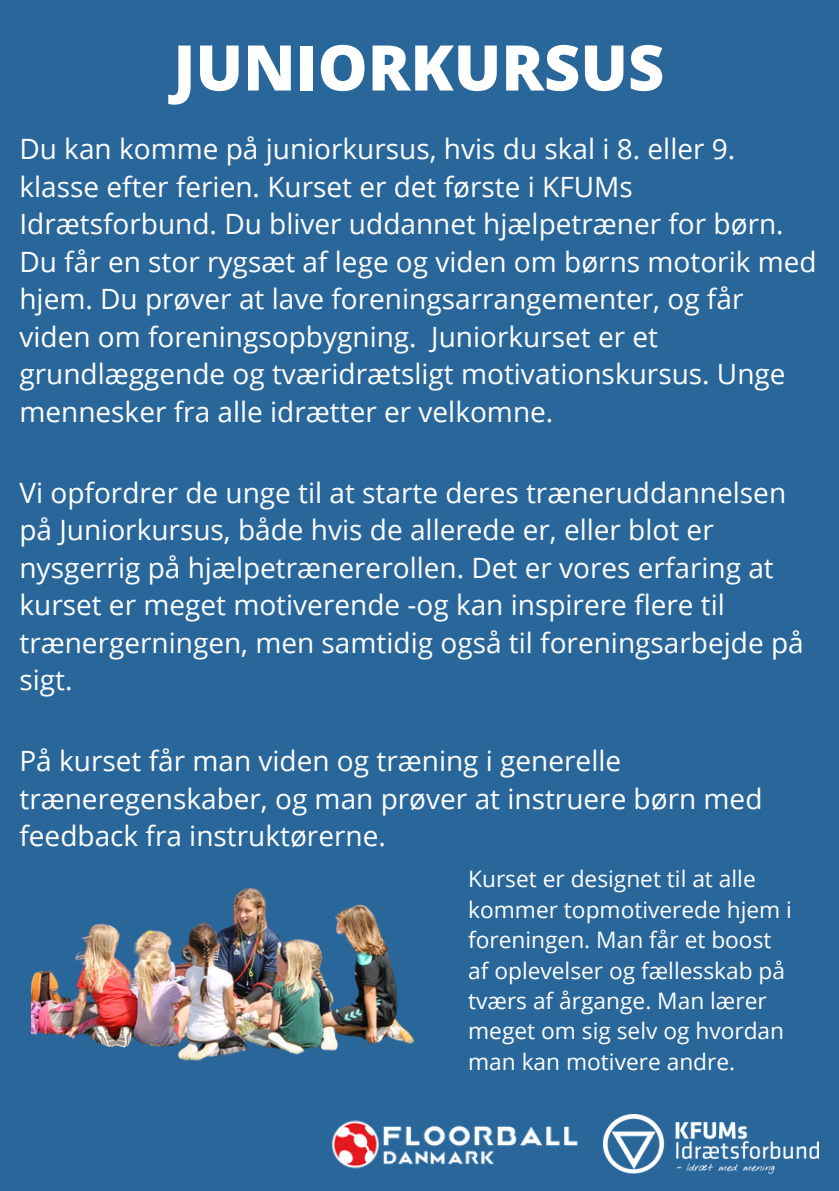
<style>
.page{position:relative;width:839px;height:1191px;background:#fff}
.page>*{position:absolute;margin:0;border:0;box-sizing:border-box;transform-origin:0 0}
.t1{font:800 63px "Open Sans";color:#fff}
.t2{font:28px/37.6px "Open Sans";color:#fff}
.t3{font:22.6px/30.4px "Open Sans";color:#fff}
</style>
<div class="page">
<div style="left:0;top:0;width:838px;height:1191px;background:#29679b"></div>
<img style="left:32px;top:887px;width:383px;height:174px">
<img style="left:331px;top:1120px;width:247px;height:49px">
<img style="left:603px;top:1114px;width:215px;height:60px">
<h2 class="t1" style="left:173px;top:23px;width:492px">JUNIORKURSUS</h2>
<h2 class="t2" style="left:19px;top:130px;width:798px">Du kan komme på juniorkursus, hvis du skal i 8. eller 9. klasse efter ferien. Kurset er det første i KFUMs Idrætsforbund. Du bliver uddannet hjælpetræner for børn.<br>Du får en stor rygsæt af lege og viden om børns motorik med hjem. Du prøver at lave foreningsarrangementer, og får viden om foreningsopbygning. Juniorkurset er et grundlæggende og tværidrætsligt motivationskursus. Unge mennesker fra alle idrætter er velkomne.</h2>
<h2 class="t2" style="left:19px;top:473px;width:785px">Vi opfordrer de unge til at starte deres træneruddannelsen på Juniorkursus, både hvis de allerede er, eller blot er nysgerrig på hjælpetrænererollen. Det er vores erfaring at kurset er meget motiverende -og kan inspirere flere til trænergerningen, men samtidig også til foreningsarbejde på sigt.</h2>
<p class="t2" style="left:19px;top:742px;width:744px">På kurset får man viden og træning i generelle træneregenskaber, og man prøver at instruere børn med feedback fra instruktørerne.</p>
<p class="t3" style="left:468px;top:863px;width:325px">Kurset er designet til at alle kommer topmotiverede hjem i foreningen. Man får et boost af oplevelser og fællesskab på tværs af årgange. Man lærer meget om sig selv og hvordan man kan motivere andre.</p>
</div>
